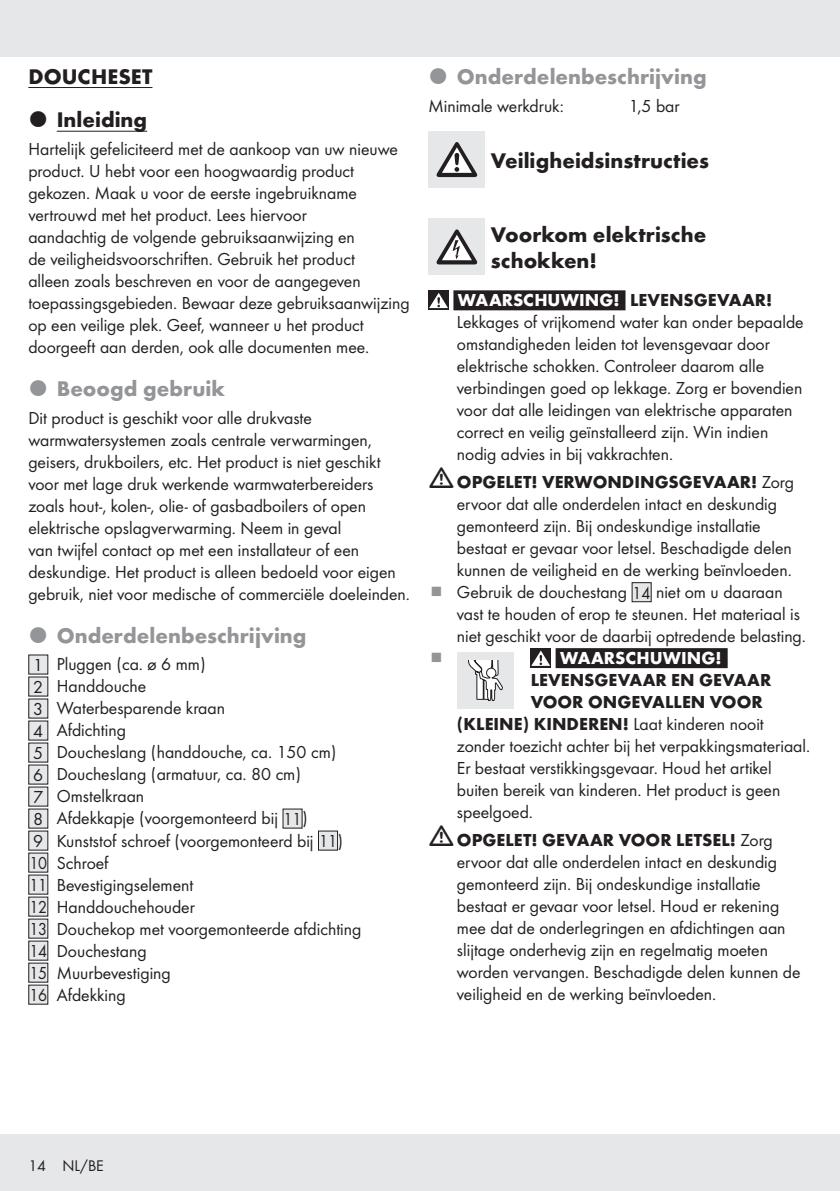
<style>
.page{position:relative;width:840px;height:1191px;background:#fff}
.page>*{position:absolute;margin:0;border:0;box-sizing:border-box;transform-origin:0 0}
.Headline-01{font:700 22px/26px "Futura";color:#231f20}
.t1{font:700 22px "Futura";color:#939598}
.Product_Name{font:700 22px "Futura";color:#231f20}
.Body{font:18px/22px "Futura Boo";color:#231f20}
.Indent{font:18px "Futura Boo";color:#231f20}
.Warning{font:18px/22px "Futura Boo";color:#231f20}
.t2{font:700 18px "Futura";color:#231f20}
.Body-2{font:18px "Futura Boo";color:#231f20;scale:.9 1}
.t3{font:700 18px "Futura";color:#fff}
.t4{font:16px "Futura Boo";color:#231f20}
.s1{font-family:"Futura";font-weight:700;color:#fff}
.s2{font-family:"Futura";font-weight:700}
.s3{font-family:"Futura Boo";font-weight:400}
</style>
<div class="page">
<div style="left:0;top:1134px;width:839px;height:57px;background:#e6e7e9"></div>
<div style="left:0;top:0;width:839px;height:57px;background:#e6e7e9"></div>
<hr style="left:28px;top:87px;width:124px;height:1px;background:#231f20">
<hr style="left:57px;top:131px;width:90px;height:1px;background:#231f20">
<div style="left:29px;top:655px;width:19px;height:19px;background:#e6e7e9"></div>
<div style="left:28px;top:654px;width:20px;height:20px;border:1px solid #231f20"></div>
<div style="left:29px;top:677px;width:19px;height:19px;background:#e6e7e9"></div>
<div style="left:28px;top:676px;width:20px;height:20px;border:1px solid #231f20"></div>
<div style="left:29px;top:699px;width:19px;height:19px;background:#e6e7e9"></div>
<div style="left:28px;top:698px;width:20px;height:20px;border:1px solid #231f20"></div>
<div style="left:29px;top:721px;width:19px;height:19px;background:#e6e7e9"></div>
<div style="left:28px;top:720px;width:20px;height:20px;border:1px solid #231f20"></div>
<div style="left:29px;top:743px;width:19px;height:19px;background:#e6e7e9"></div>
<div style="left:28px;top:742px;width:20px;height:20px;border:1px solid #231f20"></div>
<div style="left:29px;top:765px;width:19px;height:19px;background:#e6e7e9"></div>
<div style="left:28px;top:764px;width:20px;height:20px;border:1px solid #231f20"></div>
<div style="left:29px;top:787px;width:19px;height:19px;background:#e6e7e9"></div>
<div style="left:28px;top:786px;width:20px;height:20px;border:1px solid #231f20"></div>
<div style="left:29px;top:809px;width:19px;height:19px;background:#e6e7e9"></div>
<div style="left:28px;top:808px;width:20px;height:20px;border:1px solid #231f20"></div>
<div style="left:283px;top:809px;width:19px;height:19px;background:#e6e7e9"></div>
<div style="left:29px;top:831px;width:19px;height:19px;background:#e6e7e9"></div>
<div style="left:28px;top:830px;width:20px;height:20px;border:1px solid #231f20"></div>
<div style="left:318px;top:831px;width:19px;height:19px;background:#e6e7e9"></div>
<div style="left:318px;top:830px;width:20px;height:20px;border:1px solid #231f20"></div>
<div style="left:29px;top:853px;width:19px;height:19px;background:#e6e7e9"></div>
<div style="left:28px;top:852px;width:20px;height:20px;border:1px solid #231f20"></div>
<div style="left:29px;top:875px;width:19px;height:19px;background:#e6e7e9"></div>
<div style="left:28px;top:874px;width:20px;height:20px;border:1px solid #231f20"></div>
<div style="left:29px;top:897px;width:19px;height:19px;background:#e6e7e9"></div>
<div style="left:28px;top:896px;width:20px;height:20px;border:1px solid #231f20"></div>
<div style="left:29px;top:919px;width:19px;height:19px;background:#e6e7e9"></div>
<div style="left:28px;top:918px;width:20px;height:20px;border:1px solid #231f20"></div>
<div style="left:29px;top:941px;width:19px;height:19px;background:#e6e7e9"></div>
<div style="left:28px;top:940px;width:20px;height:20px;border:1px solid #231f20"></div>
<div style="left:29px;top:963px;width:19px;height:19px;background:#e6e7e9"></div>
<div style="left:28px;top:962px;width:20px;height:20px;border:1px solid #231f20"></div>
<div style="left:29px;top:985px;width:19px;height:19px;background:#e6e7e9"></div>
<div style="left:28px;top:984px;width:20px;height:20px;border:1px solid #231f20"></div>
<div style="left:453px;top:290px;width:172px;height:20px;background:#231f20"></div>
<div style="left:555px;top:648px;width:172px;height:20px;background:#231f20"></div>
<div style="left:428px;top:131px;width:57px;height:57px;background:#e6e7e9"></div>
<svg style="left:436px;top:142px;width:41px;height:35px"></svg>
<div style="left:428px;top:219px;width:57px;height:56px;background:#e6e7e9"></div>
<svg style="left:436px;top:229px;width:41px;height:35px"></svg>
<div style="left:428px;top:290px;width:20px;height:20px;background:linear-gradient(to right,#2c2829,#2c2829)"></div>
<svg style="left:429px;top:293px;width:18px;height:15px"></svg>
<div style="left:631px;top:582px;width:19px;height:20px;background:#e6e7e9"></div>
<div style="left:631px;top:582px;width:20px;height:20px;border:1px solid #231f20"></div>
<div style="left:456px;top:652px;width:57px;height:57px;background:#e6e7e9"></div>
<svg style="left:468px;top:660px;width:34px;height:41px"></svg>
<div style="left:530px;top:648px;width:20px;height:20px;background:#231f20"></div>
<svg style="left:531px;top:650px;width:19px;height:16px"></svg>
<p class="Product_Name" style="left:28px;top:61px;width:125px">DOUCHESET</p>
<p class="Headline-01" style="left:57px;top:105px;width:92px">Inleiding</p>
<p class="Body" style="left:28px;top:137px;width:382px">Hartelijk gefeliciteerd met de aankoop van uw nieuwe product. U hebt voor een hoogwaardig product gekozen. Maak u voor de eerste ingebruikname vertrouwd met het product. Lees hiervoor<br>aandachtig de volgende gebruiksaanwijzing en<br>de veiligheidsvoorschriften. Gebruik het product<br>alleen zoals beschreven en voor de aangegeven toepassingsgebieden. Bewaar deze gebruiksaanwijzing op een veilige plek. Geef, wanneer u het product doorgeeft aan derden, ook alle documenten mee.</p>
<p class="t1" style="left:57px;top:372px;width:169px">Beoogd gebruik</p>
<p class="Body" style="left:28px;top:406px;width:383px">Dit product is geschikt voor alle drukvaste warmwatersystemen zoals centrale verwarmingen, geisers, drukboilers, etc. Het product is niet geschikt voor met lage druk werkende warmwaterbereiders zoals hout-, kolen-, olie- of gasbadboilers of open elektrische opslagverwarming. Neem in geval<br>van twijfel contact op met een installateur of een deskundige. Het product is alleen bedoeld voor eigen gebruik, niet voor medische of commerciële doeleinden.</p>
<p class="t1" style="left:57px;top:619px;width:251px">Onderdelenbeschrijving</p>
<p class="Body" style="left:33px;top:653px;width:11px">1</p>
<p class="Indent" style="left:57px;top:652px;width:150px">Pluggen (ca. ø 6 mm)</p>
<p class="Body" style="left:33px;top:675px;width:11px">2</p>
<p class="Indent" style="left:57px;top:674px;width:91px">Handdouche</p>
<p class="Body" style="left:33px;top:697px;width:11px">3</p>
<p class="Indent" style="left:57px;top:696px;width:170px">Waterbesparende kraan</p>
<p class="Body" style="left:33px;top:719px;width:11px">4</p>
<p class="Indent" style="left:57px;top:718px;width:71px">Afdichting</p>
<p class="Body" style="left:33px;top:741px;width:11px">5</p>
<p class="Indent" style="left:57px;top:740px;width:281px">Doucheslang (handdouche, ca. 150 cm)</p>
<p class="Body" style="left:33px;top:763px;width:11px">6</p>
<p class="Indent" style="left:57px;top:762px;width:246px">Doucheslang (armatuur, ca. 80 cm)</p>
<p class="Body" style="left:33px;top:785px;width:11px">7</p>
<p class="Indent" style="left:57px;top:784px;width:89px">Omstelkraan</p>
<p class="Body" style="left:33px;top:807px;width:11px">8</p>
<p class="Indent" style="left:57px;top:806px;width:252px">Afdekkapje (voorgemonteerd bij 11)</p>
<p class="Body" style="left:33px;top:829px;width:11px">9</p>
<p class="Indent" style="left:57px;top:828px;width:288px">Kunststof schroef (voorgemonteerd bij 11)</p>
<p class="Body-2" style="left:29px;top:850px;width:21px">10</p>
<p class="Indent" style="left:57px;top:850px;width:53px">Schroef</p>
<p class="Body-2" style="left:29px;top:872px;width:21px">11</p>
<p class="Indent" style="left:57px;top:872px;width:138px">Bevestigingselement</p>
<p class="Body-2" style="left:29px;top:894px;width:21px">12</p>
<p class="Indent" style="left:57px;top:894px;width:139px">Handdouchehouder</p>
<p class="Body-2" style="left:29px;top:916px;width:21px">13</p>
<p class="Indent" style="left:57px;top:916px;width:306px">Douchekop met voorgemonteerde afdichting</p>
<p class="Body-2" style="left:29px;top:938px;width:21px">14</p>
<p class="Indent" style="left:57px;top:938px;width:91px">Douchestang</p>
<p class="Body-2" style="left:29px;top:960px;width:21px">15</p>
<p class="Indent" style="left:57px;top:960px;width:115px">Muurbevestiging</p>
<p class="Body-2" style="left:29px;top:982px;width:21px">16</p>
<p class="Indent" style="left:57px;top:982px;width:70px">Afdekking</p>
<p class="t1" style="left:456px;top:61px;width:251px">Onderdelenbeschrijving</p>
<p class="Body" style="left:428px;top:94px;width:137px">Minimale werkdruk:</p>
<p class="Body" style="left:628px;top:94px;width:52px">1,5 bar</p>
<p class="Headline-01" style="left:490px;top:146px;width:219px">Veiligheidsinstructies</p>
<p class="Headline-01" style="left:490px;top:220px;width:217px">Voorkom elektrische schokken!</p>
<p class="Warning" style="left:456px;top:288px;width:348px"><span class="s1">WAARSCHUWING!</span> <span class="s2">LEVENSGEVAAR!<br></span>Lekkages of vrijkomend water kan onder bepaalde omstandigheden leiden tot levensgevaar door elektrische schokken. Controleer daarom alle verbindingen goed op lekkage. Zorg er bovendien voor dat alle leidingen van elektrische apparaten correct en veilig geïnstalleerd zijn. Win indien nodig advies in bij vakkrachten.</p>
<p class="Body" style="left:456px;top:470px;width:338px"><span class="s2">OPGELET! VERWONDINGSGEVAAR!</span> Zorg ervoor dat alle onderdelen intact en deskundig gemonteerd zijn. Bij ondeskundige installatie bestaat er gevaar voor letsel. Beschadigde delen kunnen de veiligheid en de werking beïnvloeden.</p>
<p class="Body" style="left:456px;top:580px;width:350px">Gebruik de douchestang 14 niet om u daaraan vast te houden of erop te steunen. Het materiaal is niet geschikt voor de daarbij optredende belasting.</p>
<p class="t3" style="left:559px;top:645px;width:163px">WAARSCHUWING!</p>
<p class="t2" style="left:530px;top:667px;width:242px">LEVENSGEVAAR EN GEVAAR</p>
<p class="t2" style="left:530px;top:689px;width:233px">VOOR ONGEVALLEN VOOR</p>
<p class="t2" style="left:456px;top:711px;width:308px">(KLEINE) KINDEREN! <span class="s3">Laat kinderen nooit</span></p>
<p class="Body" style="left:456px;top:734px;width:354px">zonder toezicht achter bij het verpakkingsmateriaal.</p>
<p class="Body" style="left:456px;top:756px;width:316px">Er bestaat verstikkingsgevaar. Houd het artikel</p>
<p class="Body" style="left:456px;top:778px;width:325px">buiten bereik van kinderen. Het product is geen</p>
<p class="Body" style="left:456px;top:800px;width:78px">speelgoed.</p>
<p class="Body" style="left:456px;top:828px;width:345px"><span class="s2">OPGELET! GEVAAR VOOR LETSEL!</span> Zorg ervoor dat alle onderdelen intact en deskundig gemonteerd zijn. Bij ondeskundige installatie bestaat er gevaar voor letsel. Houd er rekening mee dat de onderlegringen en afdichtingen aan slijtage onderhevig zijn en regelmatig moeten worden vervangen. Beschadigde delen kunnen de veiligheid en de werking beïnvloeden.</p>
<p class="t4" style="left:28px;top:1155px;width:77px">14 NL/BE</p>
</div>
